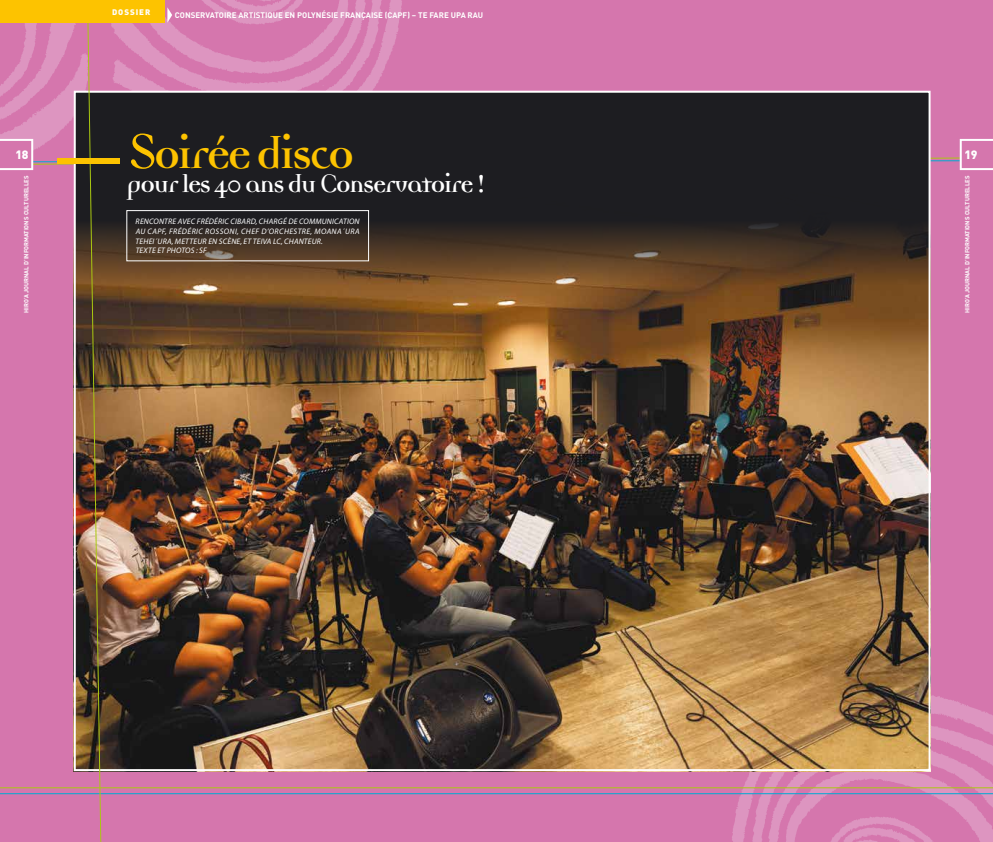
<style>
.page{position:relative;width:993px;height:842px;background:#fff}
.page>*{position:absolute;margin:0;border:0;box-sizing:border-box;transform-origin:0 0}
.t1{font:700 48.2px "Democratica";letter-spacing:-.05em;color:#fdc300}
.t2{font:700 27px "Democratica";letter-spacing:-.05em;color:#fff}
.t3{font:900 12px "DIN";color:#fff}
.t4{font:italic 8px/9.6px "Myriad Pro";letter-spacing:.045em;color:#fff}
.t5{font:700 8px "DIN";color:#fff}
.t6{font:italic 8px "Myriad Pro";letter-spacing:.02em;color:#fff}
.t7{font:900 8px "DIN";letter-spacing:.12em;color:#fff}
.t8{font:700 6px "DIN";color:#fff}
.s1{font-weight:400;font-size:80.7px}
.s2{font-weight:400;font-size:41px}
</style>
<div class="page">
<img style="left:0;top:0;width:992px;height:842px">
<div style="left:57px;top:158px;width:63px;height:6px;background:#fdc300"></div>
<div style="left:126px;top:210px;width:243px;height:51px;border:1px solid #fff"></div>
<h3 class="t3" style="left:15px;top:147px;width:14px">18</h3>
<p class="t8" style="left:22px;top:313px;width:139px;rotate:-90deg">HIRO’A JOURNAL D’INFORMATIONS CULTURELLES</p>
<p class="t7" style="left:112px;top:6px;width:40px">DOSSIER</p>
<p class="t5" style="left:175px;top:10px;width:11px">CONSERVATOIRE</p>
<p class="t5" style="left:238px;top:10px;width:6px">ARTISTIQUE</p>
<p class="t5" style="left:285px;top:10px;width:23px">EN POLYN</p>
<p class="t5" style="left:321px;top:10px;width:10px">ÉSIE</p>
<p class="t5" style="left:340px;top:10px;width:6px">FRANÇAISE</p>
<p class="t5" style="left:385px;top:10px;width:55px">(CAPF) – TE FARE</p>
<p class="t5" style="left:450px;top:10px;width:29px">UPA RAU</p>
<h1 class="t1" style="left:126px;top:133px;width:229px"><span class="s1">S</span>oirée disco</h1>
<h2 class="t2" style="left:126px;top:172px;width:360px">pour les 40 ans du <span class="s2">C</span>onservatoire !</h2>
<p class="t6" style="left:136px;top:217px;width:170px">RENCONTRE AVEC FRÉDÉRIC CIBA RD, CHARGÉ DE COMM</p>
<p class="t4" style="left:136px;top:217px;width:225px;text-indent:186px">UNICATION AU CAPF, FRÉDÉRIC ROSSONI, CHEF D’ORCHESTRE, MOA NA΄URA TEHEI΄URA, METTEUR EN SCÈNE, ET TEIVA LC, CHANTEUR.<br>TEXTE ET PHOTOS : SF</p>
<h3 class="t3" style="left:964px;top:147px;width:14px">19</h3>
<p class="t8" style="left:963px;top:313px;width:139px;rotate:-90deg">HIRO’A JOURNAL D’INFORMATIONS CULTURELLES</p>
</div>
